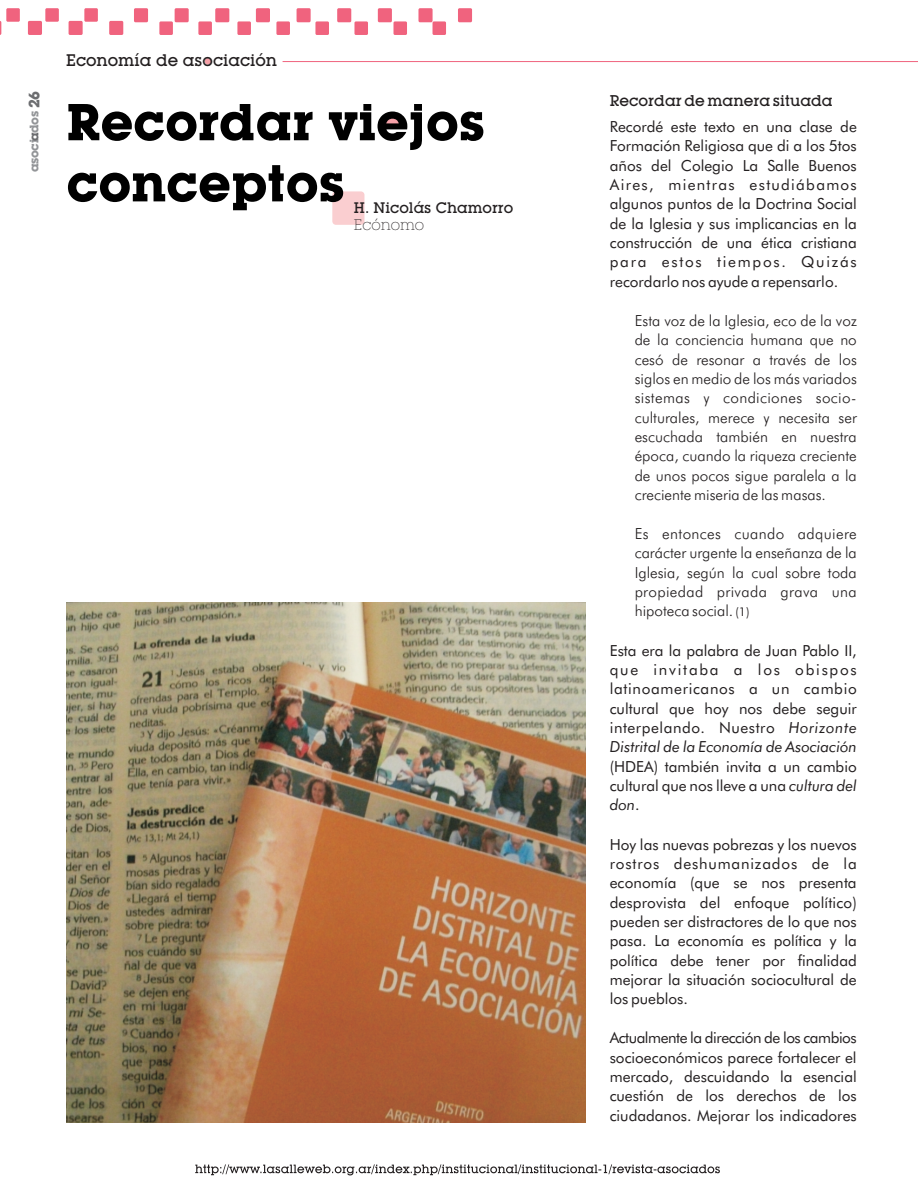
<style>
.page{position:relative;width:918px;height:1188px;background:#fff}
.page>*{position:absolute;margin:0;border:0;box-sizing:border-box;transform-origin:0 0}
.t1{font:700 51px/61.2px "Lubalin Graph IT Cby BT";color:#000}
.t2{font:500 16.5px "Lubalin Graph IT Cby BT";color:#231f20}
.t3{font:15.3px/19.4px "Futura BT";color:#231f20;text-align:justify}
.t4{font:300 15.3px/19.4px "Futura BT";color:#231f20;text-align:justify}
.t5{font:500 15.3px "Lubalin Graph IT Cby BT";color:#231f20}
.t6{font:500 15px "Lubalin Graph IT Cby BT";color:#231f20}
.t7{font:300 15px "Lubalin Graph IT Cby BT Xtra";color:#231f20}
.t8{font:700 14.85px "Lubalin Graph IT Cby BT";color:#6c6d70}
.t9{font:700 12.15px "Lubalin Graph IT Cby BT";letter-spacing:-.035em;color:#939598}
.s1{color:#6c6d70}
.s2{font-weight:400;font-size:12px}
.s3{font-style:italic}
</style>
<div class="page">
<svg style="left:0;top:21px;width:1px;height:14px"></svg>
<div style="left:28px;top:21px;width:14px;height:14px;background:#f0637e;border-radius:2px"></div>
<div style="left:69px;top:21px;width:14px;height:14px;background:#f0637e;border-radius:2px"></div>
<div style="left:109px;top:21px;width:14px;height:14px;background:#f0637e;border-radius:2px"></div>
<div style="left:6px;top:8px;width:14px;height:14px;background:#f0637e"></div>
<div style="left:45px;top:8px;width:14px;height:14px;background:#f0637e"></div>
<div style="left:84px;top:8px;width:14px;height:14px;background:#f0637e"></div>
<div style="left:337px;top:8px;width:14px;height:14px;background:#f0637e;border-radius:2px"></div>
<div style="left:378px;top:8px;width:14px;height:14px;background:#f0637e;border-radius:2px"></div>
<div style="left:418px;top:8px;width:15px;height:14px;background:#f0637e;border-radius:2px"></div>
<div style="left:256px;top:8px;width:14px;height:14px;background:#f0637e;border-radius:2px"></div>
<div style="left:297px;top:8px;width:14px;height:14px;background:#f0637e;border-radius:2px"></div>
<div style="left:215px;top:8px;width:14px;height:14px;background:#f0637e;border-radius:2px"></div>
<div style="left:175px;top:8px;width:14px;height:14px;background:#f0637e;border-radius:2px"></div>
<div style="left:134px;top:8px;width:14px;height:14px;background:#f0637e;border-radius:2px"></div>
<div style="left:237px;top:21px;width:14px;height:14px;background:#f0637e"></div>
<div style="left:198px;top:21px;width:14px;height:14px;background:#f0637e"></div>
<div style="left:159px;top:21px;width:14px;height:14px;background:#f0637e"></div>
<div style="left:315px;top:21px;width:14px;height:14px;background:#f0637e"></div>
<div style="left:276px;top:21px;width:14px;height:14px;background:#f0637e"></div>
<div style="left:354px;top:21px;width:14px;height:14px;background:#f0637e"></div>
<div style="left:394px;top:21px;width:13px;height:14px;background:#f0637e"></div>
<div style="left:433px;top:21px;width:13px;height:14px;background:#f0637e"></div>
<div style="left:458px;top:8px;width:14px;height:14px;background:#f0637e;border-radius:2px"></div>
<svg style="left:205px;top:58px;width:7px;height:7px"></svg>
<svg style="left:385px;top:118px;width:15px;height:6px"></svg>
<div style="left:332px;top:191px;width:32px;height:34px;background:#faced0;border-radius:4px"></div>
<hr style="left:283px;top:61px;width:635px;height:1px;background:#f0637e">
<img style="left:67px;top:603px;width:519px;height:519px">
<svg style="left:195px;top:1164px;width:525px;height:11px"></svg>
<p class="t8" style="left:28px;top:108px;width:19px;rotate:-90deg">26</p>
<p class="t9" style="left:29px;top:172px;width:63px;rotate:-90deg">asoci<span class="s1">a</span>dos</p>
<p class="t2" style="left:66px;top:53px;width:212px">Economía de asociación</p>
<h1 class="t1" style="left:67px;top:96px;width:420px">Recordar viejos conceptos</h1>
<p class="t6" style="left:354px;top:201px;width:161px">H. Nicolás Chamorro</p>
<p class="t7" style="left:354px;top:218px;width:72px">Ecónomo</p>
<p class="t5" style="left:610px;top:95px;width:224px">Recordar de manera situada</p>
<p class="t3" style="left:610px;top:118px;width:249px">Recordé este texto en una clase de Formación Religiosa que di a los 5tos años del Colegio La Salle Buenos Aires, mientras estudiábamos algunos puntos de la Doctrina Social de la Iglesia y sus implicancias en la construcción de una ética cristiana para estos tiempos. Quizás recordarlo nos ayude a repensarlo.</p>
<p class="t4" style="left:635px;top:312px;width:224px">Esta voz de la Iglesia, eco de la voz de la conciencia humana que no cesó de resonar a través de los siglos en medio de los más variados sistemas y condiciones socio&shy;culturales, merece y necesita ser escuchada también en nuestra época, cuando la riqueza creciente de unos pocos sigue paralela a la creciente miseria de las masas.</p>
<p class="t4" style="left:635px;top:525px;width:224px">Es entonces cuando adquiere carácter urgente la enseñanza de la Iglesia, según la cual sobre toda propiedad privada grava una hipoteca social. <span class="s2">(1)</span></p>
<p class="t3" style="left:610px;top:642px;width:249px">Esta era la palabra de Juan Pablo II, que invitaba a los obispos latinoamericanos a un cambio cultural que hoy nos debe seguir interpelando. Nuestro <span class="s3">Horizonte Distrital de la Economía de Asociación</span></p>
<p class="t3" style="left:610px;top:758px;width:249px">(HDEA) también invita a un cambio cultural que nos lleve a una <span class="s3">cultura del don</span>.</p>
<p class="t3" style="left:610px;top:836px;width:249px">Hoy las nuevas pobrezas y los nuevos rostros deshumanizados de la economía (que se nos presenta desprovista del enfoque político) pueden ser distractores de lo que nos pasa. La economía es política y la política debe tener por finalidad mejorar la situación sociocultural de los pueblos.</p>
<p class="t3" style="left:610px;top:1030px;width:249px">Actualmente la dirección de los cambios socioeconómicos parece fortalecer el mercado, descuidando la esencial cuestión de los derechos de los ciudadanos. Mejorar los indicadores</p>
</div>
